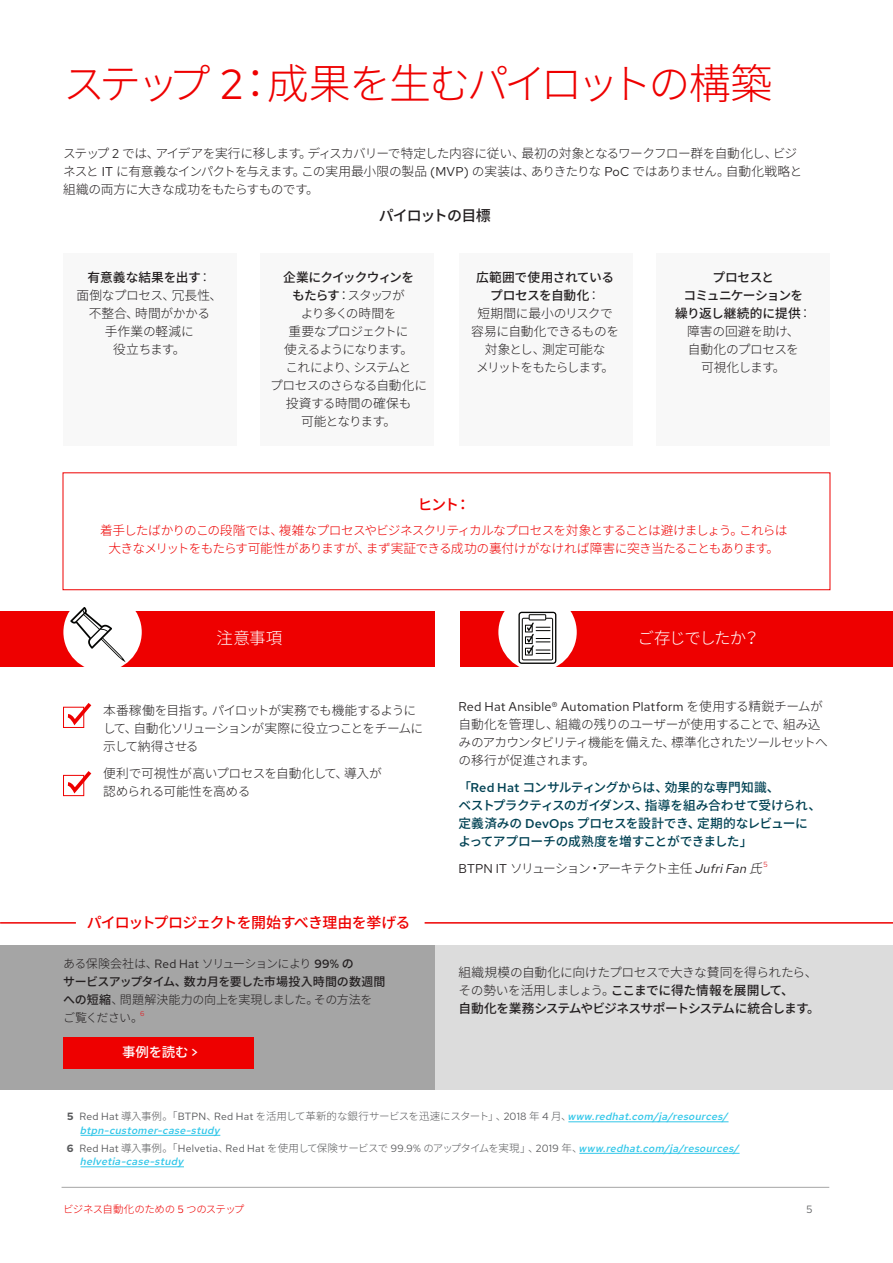
<style>
.page{position:relative;width:893px;height:1263px;background:#fff}
.page>*{position:absolute;margin:0;border:0;box-sizing:border-box;transform-origin:0 0}
.Header_-_Title{font:300 42px "Noto Sans CJ Kjp";letter-spacing:-.095em;color:#e00}
.Main_-_Subhead_2{font:300 16.5px "Noto Sans CJ Kjp";letter-spacing:-.075em;color:#fff}
.Main_-_Subhead_2-2{font:300 16.5px "Noto Sans CJ Kjp";letter-spacing:-.045em;color:#fff}
.Main_-_Body{font:500 15px "Noto Sans CJ Kjp";letter-spacing:-.06em;color:#e00}
.Main_-_Body-2{font:500 15px "Noto Sans CJ Kjp";letter-spacing:-.07em;color:#231f20}
.Main_-_Body-3{font:500 13.5px "Noto Sans CJ Kjp";letter-spacing:-.015em;color:#fff}
.Main_-_Body-4{font:300 12.75px/18px "Noto Sans CJ Kjp";letter-spacing:-.045em;color:#231f20}
.Main_-_Body-5{font:300 12.75px/18px "Noto Sans CJ Kjp";letter-spacing:-.065em;color:#e00;text-align:center}
.Main_-_Body-6{font:500 12.75px/18px "Noto Sans CJ Kjp";letter-spacing:-.03em;color:#004153}
.Main_-_Body-7{font:300 12.75px/18px "Noto Sans CJ Kjp";letter-spacing:-.015em;color:#231f20;text-align:center}
.Main_-_Body-8{font:300 12.75px/18px "Noto Sans CJ Kjp";letter-spacing:-.065em;color:#231f20;text-align:center}
.Main_-_Body-9{font:500 12.75px/18px "Noto Sans CJ Kjp";letter-spacing:-.055em;color:#231f20}
.Main_-_Body-10{font:300 12.75px "Noto Sans CJ Kjp";letter-spacing:-.085em;color:#231f20}
.Main_-_Body-11{font:300 12px/18px "Noto Sans CJ Kjp";letter-spacing:-.04em;color:#231f20}
.Main_-_Footnote{font:italic 500 10.5px/13.5px "Red Hat Text";color:#33c7e9}
.t1{font:300 10.5px "Noto Sans CJ Kjp";letter-spacing:-.05em;color:#e00}
.t2{font:10.5px "Red Hat Text";color:#57585a}
.Main_-_Body-12{font:7.5px "Red Hat Text";color:#e01e25}
.Main_-_Body-13{font:7.05px "Red Hat Text";color:#e01e25}
.s1{font-family:"Red Hat Text";font-weight:400}
.s2{font-weight:500}
.s3{font-family:"Red Hat Text";font-weight:500}
.s4{font-family:"Red Hat Text"}
.s5{font-family:"Red Hat Text";font-weight:400;font-style:italic}
.s6{font-style:italic}
.s7{font-weight:300}
.s8{font-weight:700;font-style:normal;color:#57585a}
.s9{font-weight:400;font-style:normal;color:#57585a}
.s10{font-family:"Noto Sans CJ Kjp";font-weight:300;font-style:normal;color:#57585a}
</style>
<div class="page">
<div style="left:434px;top:945px;width:459px;height:144px;background:#dcdcdc"></div>
<div style="left:63px;top:253px;width:173px;height:192px;background:#f8f8f8"></div>
<div style="left:261px;top:253px;width:173px;height:192px;background:#f8f8f8"></div>
<div style="left:459px;top:253px;width:173px;height:192px;background:#f8f8f8"></div>
<div style="left:657px;top:253px;width:173px;height:192px;background:#f8f8f8"></div>
<div style="left:0;top:945px;width:434px;height:144px;background:#a5a5a5"></div>
<div style="left:63px;top:1037px;width:190px;height:32px;background:#e00"></div>
<hr style="left:425px;top:922px;width:468px;height:1px;background:#e00">
<hr style="left:0;top:922px;width:76px;height:1px;background:#e00">
<div style="left:0;top:611px;width:434px;height:55px;background:#e00"></div>
<div style="left:460px;top:611px;width:433px;height:55px;background:#e00"></div>
<div style="left:63px;top:593px;width:79px;height:78px;background:#fff;border-radius:50%"></div>
<div style="left:498px;top:593px;width:79px;height:78px;background:#fff;border-radius:50%"></div>
<svg style="left:70px;top:607px;width:56px;height:55px"></svg>
<svg style="left:518px;top:612px;width:38px;height:52px"></svg>
<div style="left:63px;top:707px;width:21px;height:21px;border:1px solid #e00"></div>
<svg style="left:64px;top:703px;width:28px;height:25px"></svg>
<div style="left:63px;top:775px;width:21px;height:21px;border:1px solid #e00"></div>
<svg style="left:64px;top:771px;width:28px;height:26px"></svg>
<hr style="left:62px;top:1187px;width:767px;height:1px;background:#a5a5a5">
<hr style="left:568px;top:1121px;width:160px;height:1px;background:#33c7e9">
<hr style="left:81px;top:1135px;width:139px;height:1px;background:#33c7e9">
<hr style="left:579px;top:1153px;width:161px;height:1px;background:#33c7e9">
<hr style="left:81px;top:1166px;width:103px;height:1px;background:#33c7e9">
<p class="Header_-_Title" style="left:63px;top:60px;width:711px">ステップ <span class="s1">2</span>：成果を生むパイロットの構築</p>
<p class="Main_-_Body-4" style="left:63px;top:144px;width:741px">ステップ <span class="s1">2</span> では、アイデアを実行に移します。ディスカバリーで特定した内容に従い、最初の対象となるワークフロー群を自動化し、ビジネスと <span class="s1">IT</span> に有意義なインパクトを与えます。この実用最小限の製品 <span class="s1">(MVP)</span> の実装は、ありきたりな <span class="s1">PoC</span> ではありません。自動化戦略と組織の両方に大きな成功をもたらすものです。</p>
<p class="Main_-_Body-2" style="left:379px;top:207px;width:113px">パイロットの目標</p>
<p class="Main_-_Body-7" style="left:77px;top:269px;width:147px"><span class="s2">有意義な結果を出す</span>：<br>面倒なプロセス、冗長性、不整合、時間がかかる<br>手作業の軽減に<br>役立ちます。</p>
<p class="Main_-_Body-8" style="left:270px;top:269px;width:159px"><span class="s2">企業にクイックウィンを<br>もたらす</span>：スタッフが<br>より多くの時間を<br>重要なプロジェクトに<br>使えるようになります。<br>これにより、システムと<br>プロセスのさらなる自動化に投資する時間の確保も<br>可能となります。</p>
<p class="Main_-_Body-4" style="left:471px;top:269px;width:149px;text-align:center"><span class="s2">広範囲で使用されているプロセスを自動化</span>：<br>短期間に最小のリスクで容易に自動化できるものを対象とし、測定可能な<br>メリットをもたらします。</p>
<p class="Main_-_Body-7" style="left:675px;top:269px;width:138px"><span class="s2">プロセスと<br>コミュニケーションを<br>繰り返し継続的に提供</span>：障害の回避を助け、<br>自動化のプロセスを<br>可視化します。</p>
<p class="Main_-_Body" style="left:417px;top:496px;width:55px">ヒント：</p>
<p class="Main_-_Body-5" style="left:100px;top:521px;width:689px">着手したばかりのこの段階では、複雑なプロセスやビジネスクリティカルなプロセスを対象とすることは避けましょう。これらは大きなメリットをもたらす可能性がありますが、まず実証できる成功の裏付けがなければ障害に突き当たることもあります。</p>
<p class="Main_-_Subhead_2-2" style="left:217px;top:628px;width:67px">注意事項</p>
<p class="Main_-_Subhead_2" style="left:637px;top:628px;width:124px">ご存じでしたか？</p>
<p class="Main_-_Body-4" style="left:103px;top:701px;width:322px">本番稼働を目指す。パイロットが実務でも機能するようにして、自動化ソリューションが実際に役立つことをチームに示して納得させる</p>
<p class="Main_-_Body-4" style="left:103px;top:764px;width:280px">便利で可視性が高いプロセスを自動化して、導入が認められる可能性を高める</p>
<p class="Main_-_Body" style="left:87px;top:914px;width:325px">パイロットプロジェクトを開始すべき理由を挙げる</p>
<p class="Main_-_Body-11" style="left:63px;top:955px;width:324px">ある保険会社は、<span class="s1">Red Hat</span> ソリューションにより <span class="s3">99%</span> <span class="s2">の<br>サービスアップタイム、数カ月を要した市場投入時間の数週間への短縮</span>、問題解決能力の向上を実現しました。その方法をご覧ください。</p>
<p class="Main_-_Body-13" style="left:140px;top:1009px;width:6px">6</p>
<p class="Main_-_Body-3" style="left:122px;top:1044px;width:78px">事例を読む <span class="s4">&gt;</span></p>
<p class="Main_-_Body-4" style="left:458px;top:698px;width:371px"><span class="s1">Red Hat Ansible® Automation Platform</span> を使用する精鋭チームが自動化を管理し、組織の残りのユーザーが使用することで、組み込みのアカウンタビリティ機能を備えた、標準化されたツールセットへの移行が促進されます。</p>
<p class="Main_-_Body-6" style="left:458px;top:779px;width:364px">「<span class="s4">Red Hat</span> コンサルティングからは、効果的な専門知識、<br>ベストプラクティスのガイダンス、指導を組み合わせて受けられ、定義済みの <span class="s4">DevOps</span> プロセスを設計でき、定期的なレビューによってアプローチの成熟度を増すことができました」</p>
<p class="Main_-_Body-10" style="left:458px;top:861px;width:313px"><span class="s1">BTPN IT</span> ソリューション・アーキテクト主任 <span class="s5">JufriFan</span> <span class="s6">氏</span></p>
<p class="Main_-_Body-12" style="left:763px;top:859px;width:6px">5</p>
<p class="Main_-_Body-9" style="left:458px;top:963px;width:363px"><span class="s7">組織規模の自動化に向けたプロセスで大きな賛同を得られたら、その勢いを活用しましょう。</span>ここまでに得た情報を展開して、<br>自動化を業務システムやビジネスサポートシステムに統合します。</p>
<p class="Main_-_Footnote" style="left:80px;top:1110px;width:649px;text-indent:-13px"><span class="s8">5</span> <span class="s9">Red Hat</span> <span class="s10">導入事例。「</span><span class="s9">BTPN</span><span class="s10">、</span><span class="s9">Red Hat</span> <span class="s10">を活用して革新的な銀行サービスを迅速にスタート」、</span><span class="s9">2018</span> <span class="s10">年</span> <span class="s9">4</span> <span class="s10">月、</span>www.redhat.com/ja/resources/ btpn-customer-case-study</p>
<p class="Main_-_Footnote" style="left:80px;top:1141px;width:660px;text-indent:-13px"><span class="s8">6</span> <span class="s9">Red Hat</span> <span class="s10">導入事例。「</span><span class="s9">Helvetia</span><span class="s10">、</span><span class="s9">Red Hat</span> <span class="s10">を使用して保険サービスで</span> <span class="s9">99.9%</span> <span class="s10">のアップタイムを実現」、</span><span class="s9">2019</span> <span class="s10">年、</span>www.redhat.com/ja/resources/ helvetia-case-study</p>
<p class="t1" style="left:63px;top:1203px;width:183px">ビジネス自動化のための <span class="s1">5</span> つのステップ</p>
<p class="t2" style="left:806px;top:1203px;width:7px">5</p>
</div>
